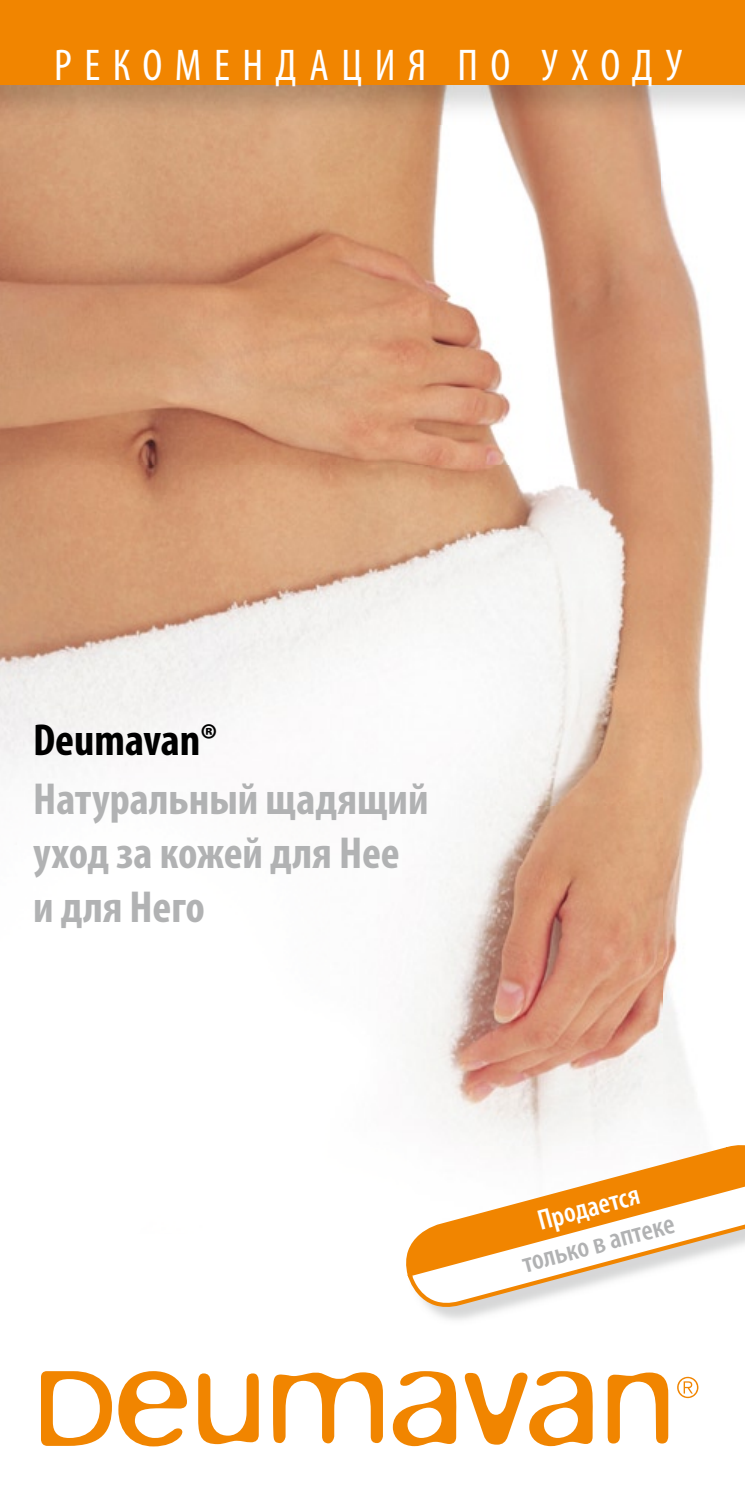
<style>
.page{position:relative;width:745px;height:1489px;background:#fff}
.page>*{position:absolute;margin:0;border:0;box-sizing:border-box;transform-origin:0 0}
.t1{font:700 condensed 45px/54px "Myriad Pro";color:#b1b2b3}
.t2{font:700 condensed 45px "Myriad Pro";color:#000}
.t3{font:condensed 44.75px "Myriad Pro";letter-spacing:.28em;color:#fff}
.t4{font:600 condensed 28.75px "Myriad Pro";color:#b1b2b3}
.t5{font:600 condensed 28.75px "Myriad Pro";color:#fff}
</style>
<div class="page">
<img style="left:0;top:125px;width:714px;height:1013px">
<img style="left:0;top:85px;width:744px;height:40px">
<div style="left:0;top:0;width:744px;height:85px;background:#f18500"></div>
<svg style="left:423px;top:1307px;width:100px;height:6px"></svg>
<svg style="left:476px;top:1138px;width:121px;height:6px"></svg>
<svg style="left:406px;top:1144px;width:338px;height:163px"></svg>
<svg style="left:677px;top:1376px;width:21px;height:21px"></svg>
<svg style="left:392px;top:1371px;width:65px;height:74px"></svg>
<svg style="left:198px;top:1373px;width:60px;height:70px"></svg>
<svg style="left:273px;top:1372px;width:109px;height:71px"></svg>
<svg style="left:607px;top:1372px;width:60px;height:71px"></svg>
<svg style="left:464px;top:1371px;width:129px;height:74px"></svg>
<svg style="left:118px;top:1371px;width:69px;height:75px"></svg>
<svg style="left:41px;top:1371px;width:71px;height:74px"></svg>
<p class="t3" style="left:54px;top:38px;width:629px">РЕКОМЕНДАЦИЯ ПО УХОДУ</p>
<p class="t2" style="left:33px;top:712px;width:186px">Deumavan®</p>
<p class="t1" style="left:33px;top:770px;width:396px">Натуральный щадящий уход за кожей для Нее и для Него</p>
<p class="t5" style="left:533px;top:1203px;width:106px;rotate:-15deg">Продается</p>
<p class="t4" style="left:517px;top:1246px;width:158px;rotate:-15deg">только в аптеке</p>
</div>
